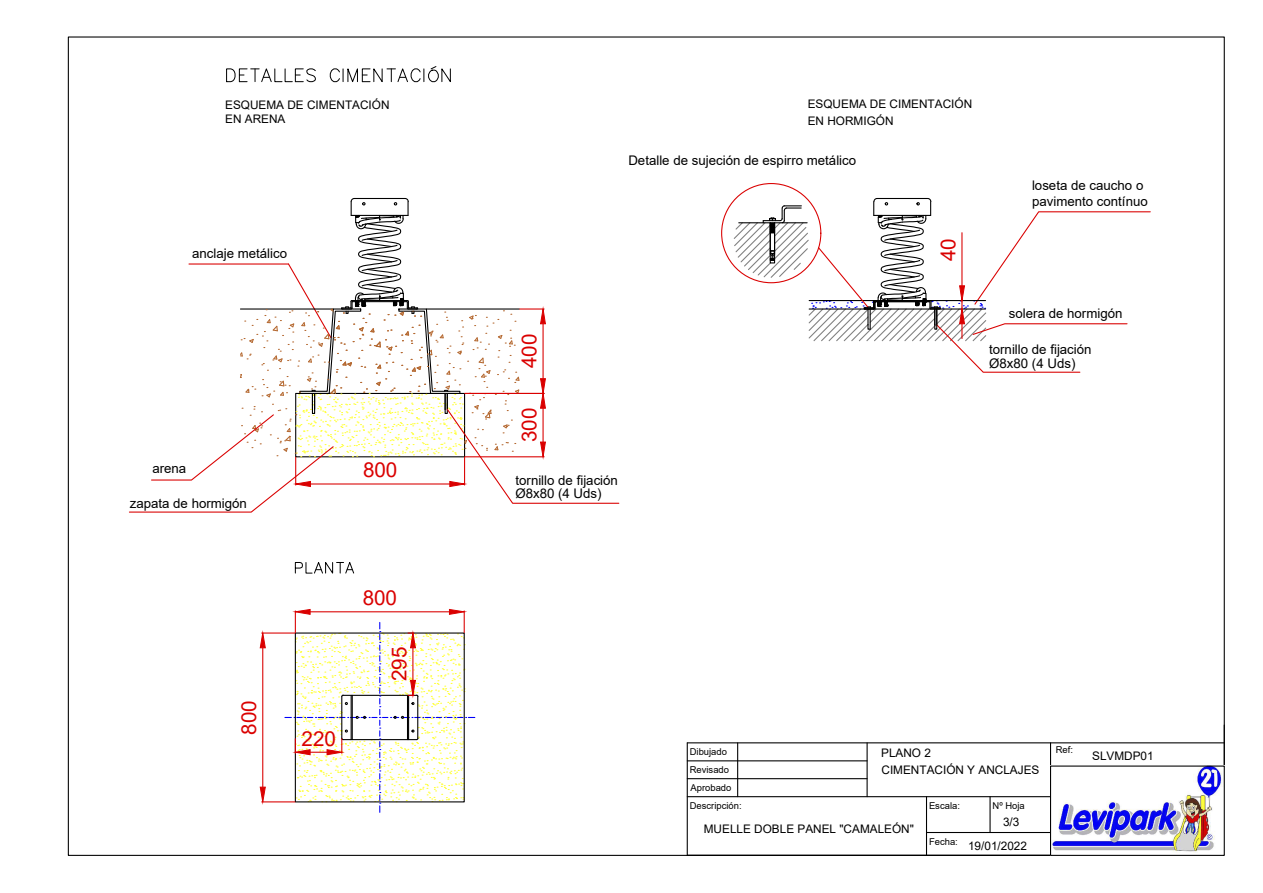
<style>
.page{position:relative;width:1263px;height:893px;background:#fff}
.page>*{position:absolute;margin:0;border:0;box-sizing:border-box;transform-origin:0 0}
.t1{font:20.7px "Arial";color:#da0000}
.t2{font:13.2px/16px "Arial";color:#000}
.t3{font:11.85px/16.2px "Arial";color:#000}
.t4{font:9.45px/18px "Arial";color:#000}
</style>
<div class="page">
<svg style="left:733px;top:197px;width:418px;height:176px"></svg>
<svg style="left:295px;top:562px;width:59px;height:12px"></svg>
<svg style="left:226px;top:68px;width:90px;height:14px"></svg>
<svg style="left:329px;top:66px;width:122px;height:16px"></svg>
<svg style="left:129px;top:197px;width:491px;height:316px"></svg>
<hr style="left:262px;top:632px;width:33px;height:2px;background:#da0000">
<hr style="left:262px;top:801px;width:33px;height:1px;background:#da0000">
<hr style="left:262px;top:648px;width:1px;height:139px;background:#da0000">
<svg style="left:259px;top:632px;width:7px;height:17px"></svg>
<svg style="left:259px;top:786px;width:7px;height:17px"></svg>
<svg style="left:285px;top:609px;width:190px;height:203px"></svg>
<hr style="left:687px;top:742px;width:537px;height:1px;background:#000">
<hr style="left:687px;top:760px;width:180px;height:1px;background:#000">
<hr style="left:687px;top:778px;width:180px;height:1px;background:#000">
<hr style="left:687px;top:796px;width:363px;height:1px;background:#000">
<hr style="left:926px;top:832px;width:124px;height:1px;background:#000">
<hr style="left:1224px;top:725px;width:1px;height:130px;background:#000">
<hr style="left:687px;top:743px;width:1px;height:112px;background:#000">
<hr style="left:926px;top:797px;width:1px;height:58px;background:#000">
<hr style="left:989px;top:797px;width:1px;height:35px;background:#000">
<hr style="left:737px;top:743px;width:1px;height:54px;background:#000">
<hr style="left:866px;top:743px;width:2px;height:54px;background:#000">
<hr style="left:1050px;top:743px;width:1px;height:112px;background:#000">
<hr style="left:687px;top:855px;width:537px;height:1px;background:#000">
<img style="left:1052px;top:767px;width:171px;height:86px">
<div style="left:1050px;top:765px;width:175px;height:91px;border:1px solid #000"></div>
<p class="t3" style="left:225px;top:97px;width:166px;line-height:14.1px">ESQUEMA DE CIMENTACIÓN<br>EN ARENA</p>
<p class="t3" style="left:808px;top:96px;width:166px">ESQUEMA DE CIMENTACIÓN<br>EN HORMIGÓN</p>
<p class="t2" style="left:192px;top:245px;width:97px">anclaje metálico</p>
<p class="t2" style="left:152px;top:460px;width:35px">arena</p>
<p class="t2" style="left:130px;top:495px;width:119px">zapata de hormigón</p>
<h1 class="t1" style="left:235px;top:735px;width:36px;rotate:-90deg">800</h1>
<h1 class="t1" style="left:363px;top:456px;width:36px">800</h1>
<h1 class="t1" style="left:302px;top:724px;width:36px">220</h1>
<h1 class="t1" style="left:363px;top:584px;width:36px">800</h1>
<h1 class="t1" style="left:385px;top:681px;width:36px;rotate:-90deg">295</h1>
<p class="t2" style="left:628px;top:152px;width:229px">Detalle de sujeción de espirro metálico</p>
<h1 class="t1" style="left:515px;top:368px;width:36px;rotate:-90deg">400</h1>
<h1 class="t1" style="left:515px;top:442px;width:36px;rotate:-90deg">300</h1>
<p class="t2" style="left:515px;top:472px;width:104px">tornillo de fijación</p>
<p class="t2" style="left:515px;top:485px;width:88px">Ø8x80 (4 Uds)</p>
<h1 class="t1" style="left:934px;top:261px;width:24px;rotate:-90deg">40</h1>
<p class="t2" style="left:1032px;top:177px;width:117px">loseta de caucho o pavimento contínuo</p>
<p class="t2" style="left:1009px;top:305px;width:115px">solera de hormigón</p>
<p class="t2" style="left:989px;top:342px;width:104px">tornillo de fijación</p>
<p class="t2" style="left:989px;top:355px;width:88px">Ø8x80 (4 Uds)</p>
<p class="t4" style="left:690px;top:742px;width:53px">Dibujado<br>Revisado<br>Aprobado<br>Descripción:</p>
<p class="t3" style="left:881px;top:745px;width:160px">PLANO 2<br>CIMENTACIÓN Y ANCLAJES</p>
<p class="t4" style="left:929px;top:796px;width:32px">Escala:</p>
<p class="t4" style="left:992px;top:796px;width:34px">Nº Hoja</p>
<p class="t4" style="left:929px;top:832px;width:30px">Fecha:</p>
<p class="t3" style="left:1003px;top:813px;width:18px">3/3</p>
<p class="t3" style="left:704px;top:820px;width:212px">MUELLE DOBLE PANEL "CAMALEÓN"</p>
<p class="t3" style="left:968px;top:838px;width:60px">19/01/2022</p>
<p class="t4" style="left:1056px;top:741px;width:19px">Ref:</p>
<p class="t3" style="left:1092px;top:748px;width:63px">SLVMDP01</p>
</div>
